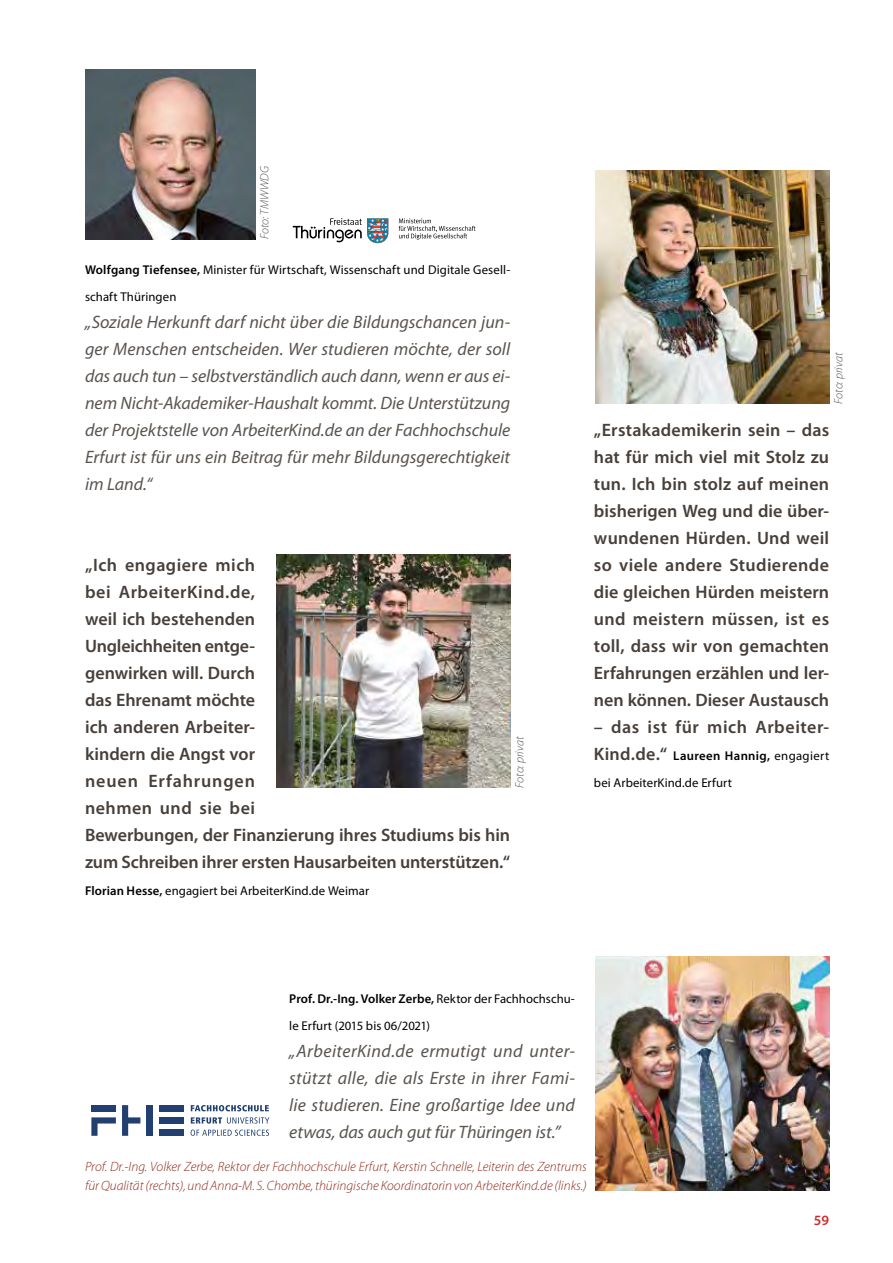
<style>
.page{position:relative;width:893px;height:1263px;background:#fff}
.page>*{position:absolute;margin:0;border:0;box-sizing:border-box;transform-origin:0 0}
.t1{font:600 18px/27px "Myriad Pro";color:#473f3a;text-align:justify}
.t2{font:italic 18px/27px "Myriad Pro";color:#59544f;text-align:justify}
.t3{font:600 18px "Myriad Pro";letter-spacing:.03em;color:#473f3a}
.t4{font:600 14.25px "Myriad Pro";color:#cc2f2a}
.t5{font:italic 300 13.5px/19.5px "Myriad Pro";color:#8e2917}
.t6{font:12.75px/27px "Myriad Pro";letter-spacing:.01em;color:#000}
.t7{font:italic 300 12px "Myriad Pro";color:#59544f}
.s1{font-weight:600}
.s2{font-weight:600;font-size:18px;color:#473f3a}
</style>
<div class="page">
<img style="left:595px;top:957px;width:234px;height:234px">
<div style="left:159px;top:1117px;width:24px;height:6px;background:#214070"></div>
<div style="left:159px;top:1105px;width:24px;height:6px;background:#214070"></div>
<div style="left:159px;top:1130px;width:24px;height:6px;background:#214070"></div>
<div style="left:147px;top:1105px;width:6px;height:31px;background:#214070"></div>
<svg style="left:122px;top:1105px;width:18px;height:31px"></svg>
<div style="left:91px;top:1105px;width:25px;height:6px;background:#214070"></div>
<svg style="left:91px;top:1117px;width:25px;height:19px"></svg>
<svg style="left:191px;top:1105px;width:78px;height:6px"></svg>
<svg style="left:191px;top:1117px;width:78px;height:19px"></svg>
<svg style="left:293px;top:218px;width:95px;height:25px"></svg>
<svg style="left:399px;top:218px;width:77px;height:22px"></svg>
<img style="left:85px;top:69px;width:170px;height:170px">
<img style="left:595px;top:170px;width:234px;height:234px">
<img style="left:276px;top:554px;width:234px;height:234px">
<p class="t7" style="left:257px;top:239px;width:75px;rotate:-90deg">Foto: TMWWDG</p>
<p class="t6" style="left:85px;top:256px;width:427px"><span class="s1">Wolfgang Tiefensee,</span> Minister für Wirtschaft, Wissenschaft und Digitale Gesell&shy;schaft Thüringen</p>
<p class="t2" style="left:85px;top:308px;width:427px">„Soziale Herkunft darf nicht über die Bildungschancen jun&shy;ger Menschen entscheiden. Wer studieren möchte, der soll das auch tun – selbstverständlich auch dann, wenn er aus ei&shy;nem Nicht-Akademiker-Haushalt kommt. Die Unterstützung der Projektstelle von ArbeiterKind.de an der Fachhochschule Erfurt ist für uns ein Beitrag für mehr Bildungsgerechtigkeit im Land.“</p>
<p class="t1" style="left:85px;top:551px;width:427px;text-align:left">„Ich engagiere mich<br>bei ArbeiterKind.de,<br>weil ich bestehenden<br>Ungleichheiten entge-<br>genwirken will. Durch<br>das Ehrenamt möchte<br>ich anderen Arbeiter-<br>kindern die Angst vor<br>neuen Erfahrungen<br>nehmen und sie bei<br>Bewerbungen, der Finanzierung ihres Studiums bis hin zum Schreiben ihrer ersten Hausarbeiten unterstützen.“</p>
<p class="t6" style="left:85px;top:877px;width:286px"><span class="s1">Florian Hesse,</span> engagiert bei ArbeiterKind.de Weimar</p>
<p class="t7" style="left:512px;top:788px;width:53px;rotate:-90deg">Foto: privat</p>
<p class="t7" style="left:831px;top:404px;width:53px;rotate:-90deg">Foto: privat</p>
<p class="t1" style="left:594px;top:416px;width:237px">„Erstakademikerin sein – das hat für mich viel mit Stolz zu tun. Ich bin stolz auf meinen bisherigen Weg und die über&shy;wundenen Hürden. Und weil so viele andere Studierende die gleichen Hürden meistern und meistern müssen, ist es toll, dass wir von gemachten Erfahrungen erzählen und ler&shy;nen können. Dieser Austausch</p>
<p class="t3" style="left:594px;top:716px;width:237px">– das ist für mich Arbeiter-</p>
<p class="t6" style="left:594px;top:742px;width:237px"><span class="s2">Kind.de.“</span> <span class="s1">Laureen Hannig,</span> engagiert bei ArbeiterKind.de Erfurt</p>
<p class="t6" style="left:289px;top:985px;width:287px"><span class="s1">Prof. Dr.-Ing. Volker Zerbe,</span> Rektor der Fachhochschu&shy;le Erfurt (2015 bis 06/2021)</p>
<p class="t2" style="left:289px;top:1037px;width:287px">„ArbeiterKind.de ermutigt und unter&shy;stützt alle, die als Erste in ihrer Fami&shy;lie studieren. Eine großartige Idee und etwas, das auch gut für Thüringen ist.”</p>
<p class="t5" style="left:85px;top:1156px;width:503px">Prof. Dr.-Ing. Volker Zerbe, Rektor der Fachhochschule Erfurt, Kerstin Schnelle, Leiterin des Zentrums für Qualität (rechts), und Anna-M. S. Chombe, thüringische Koordinatorin von ArbeiterKind.de (links.)</p>
<p class="t4" style="left:814px;top:1211px;width:17px">59</p>
</div>
